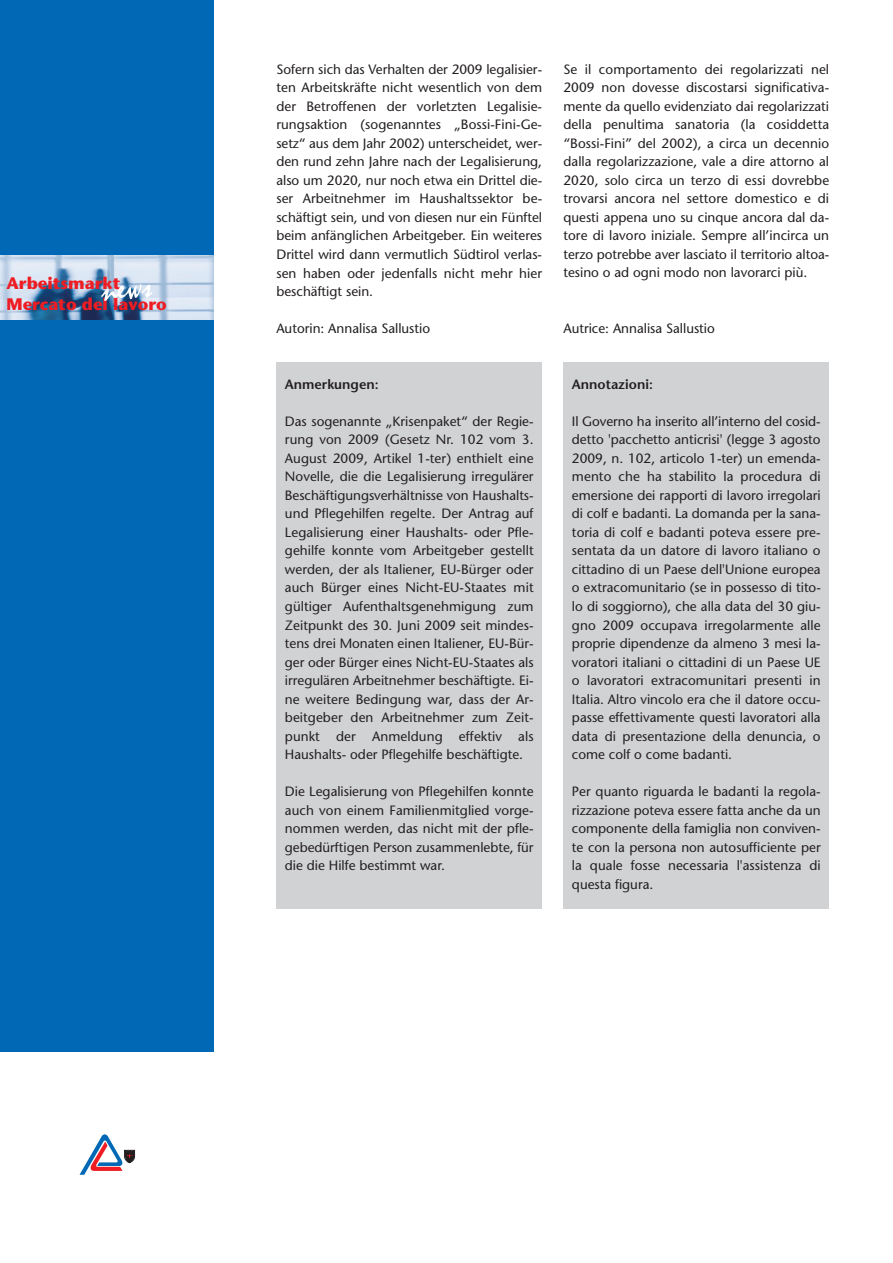
<style>
.page{position:relative;width:893px;height:1263px;background:#fff}
.page>*{position:absolute;margin:0;border:0;box-sizing:border-box;transform-origin:0 0}
.t1{font:700 16.8px/20.4px "Stone Sans";color:#ee1d23}
.t2{font:13.5px/18.5px "Stone Sans";color:#231f20;text-align:justify}
.t3{font:600 13.5px "Stone Sans";color:#231f20}
</style>
<div class="page">
<div style="left:563px;top:362px;width:266px;height:547px;background:#d1d2d4"></div>
<div style="left:276px;top:362px;width:266px;height:547px;background:#d1d2d4"></div>
<div style="left:0;top:0;width:213px;height:1051px;background:#0168b5"></div>
<img style="left:0;top:256px;width:213px;height:64px">
<svg style="left:80px;top:1134px;width:55px;height:41px"></svg>
<svg style="left:101px;top:284px;width:52px;height:17px"></svg>
<p class="t1" style="left:7px;top:275px;width:162px">Arbeitsmarkt<br>Mercato del lavoro</p>
<p class="t2" style="left:276px;top:61px;width:267px">Sofern sich das Verhalten der 2009 legalisier&shy;ten Arbeitskräfte nicht wesentlich von dem der Betroffenen der vorletzten Legalisie&shy;rungsaktion (sogenanntes „Bossi-Fini-Ge&shy;setz“ aus dem Jahr 2002) unterscheidet, wer&shy;den rund zehn Jahre nach der Legalisierung, also um 2020, nur noch etwa ein Drittel die&shy;ser Arbeitnehmer im Haushaltssektor be&shy;schäftigt sein, und von diesen nur ein Fünftel beim anfänglichen Arbeitgeber. Ein weiteres Drittel wird dann vermutlich Südtirol verlas&shy;sen haben oder jedenfalls nicht mehr hier beschäftigt sein.</p>
<p class="t2" style="left:276px;top:321px;width:155px">Autorin: Annalisa Sallustio</p>
<p class="t3" style="left:285px;top:379px;width:95px">Anmerkungen:</p>
<p class="t2" style="left:285px;top:413px;width:250px">Das sogenannte „Krisenpaket“ der Regie&shy;rung von 2009 (Gesetz Nr. 102 vom 3.<br>August 2009, Artikel 1-ter) enthielt eine Novelle, die die Legalisierung irregulärer Beschäftigungsverhältnisse von Haushalts&shy;und Pflegehilfen regelte. Der Antrag auf Legalisierung einer Haushalts- oder Pfle&shy;gehilfe konnte vom Arbeitgeber gestellt werden, der als Italiener, EU-Bürger oder auch Bürger eines Nicht-EU-Staates mit gültiger Aufenthaltsgenehmigung zum Zeitpunkt des 30. Juni 2009 seit mindes&shy;tens drei Monaten einen Italiener, EU-Bür&shy;ger oder Bürger eines Nicht-EU-Staates als irregulären Arbeitnehmer beschäftigte. Ei&shy;ne weitere Bedingung war, dass der Ar&shy;beitgeber den Arbeitnehmer zum Zeit&shy;punkt der Anmeldung effektiv als Haushalts- oder Pflegehilfe beschäftigte.</p>
<p class="t2" style="left:285px;top:784px;width:250px">Die Legalisierung von Pflegehilfen konnte auch von einem Familienmitglied vorge&shy;nommen werden, das nicht mit der pfle&shy;gebedürftigen Person zusammenlebte, für die die Hilfe bestimmt war.</p>
<p class="t2" style="left:563px;top:61px;width:267px">Se il comportamento dei regolarizzati nel 2009 non dovesse discostarsi significativa&shy;mente da quello evidenziato dai regolarizzati della penultima sanatoria (la cosiddetta “Bossi-Fini” del 2002), a circa un decennio dalla regolarizzazione, vale a dire attorno al 2020, solo circa un terzo di essi dovrebbe trovarsi ancora nel settore domestico e di questi appena uno su cinque ancora dal da&shy;tore di lavoro iniziale. Sempre all’incirca un terzo potrebbe aver lasciato il territorio altoa&shy;tesino o ad ogni modo non lavorarci più.</p>
<p class="t2" style="left:563px;top:321px;width:153px">Autrice: Annalisa Sallustio</p>
<p class="t3" style="left:572px;top:379px;width:82px">Annotazioni:</p>
<p class="t2" style="left:572px;top:413px;width:250px">Il Governo ha inserito all’interno del cosid&shy;detto 'pacchetto anticrisi' (legge 3 agosto 2009, n. 102, articolo 1-ter) un emenda&shy;mento che ha stabilito la procedura di emersione dei rapporti di lavoro irregolari di colf e badanti. La domanda per la sana&shy;toria di colf e badanti poteva essere pre&shy;sentata da un datore di lavoro italiano o cittadino di un Paese dell'Unione europea o extracomunitario (se in possesso di tito&shy;lo di soggiorno), che alla data del 30 giu&shy;gno 2009 occupava irregolarmente alle proprie dipendenze da almeno 3 mesi la&shy;voratori italiani o cittadini di un Paese UE o lavoratori extracomunitari presenti in Italia. Altro vincolo era che il datore occu&shy;passe effettivamente questi lavoratori alla data di presentazione della denuncia, o come colf o come badanti.</p>
<p class="t2" style="left:572px;top:784px;width:250px">Per quanto riguarda le badanti la regola&shy;rizzazione poteva essere fatta anche da un componente della famiglia non conviven&shy;te con la persona non autosufficiente per la quale fosse necessaria l'assistenza di questa figura.</p>
</div>
